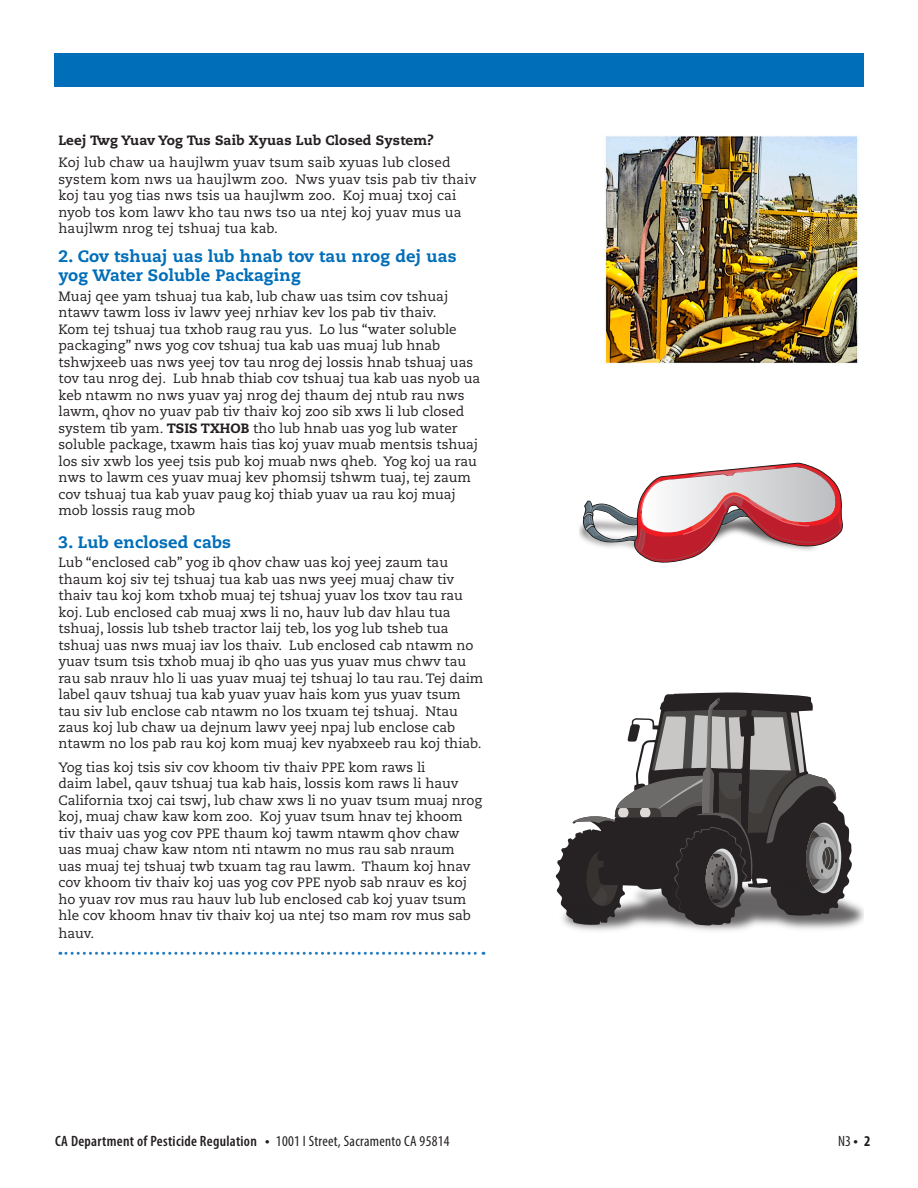
<style>
.page{position:relative;width:918px;height:1188px;background:#fff}
.page>*{position:absolute;margin:0;border:0;box-sizing:border-box;transform-origin:0 0}
.t1{font:800 16.5px/19.5px "Caecilia LT Std";letter-spacing:.01em;color:#006eb9}
.t2{font:condensed 15px "Myriad Pro";letter-spacing:.02em;color:#231f20}
.t3{font:600 condensed 15px "Myriad Pro";letter-spacing:.02em;color:#231f20}
.t4{font:13.5px/16.5px "Caecilia LT Std";color:#231f20}
.t5{font:800 13.5px "Caecilia LT Std";letter-spacing:.01em;color:#231f20}
.s1{font-weight:800}
.s2{font-weight:700}
</style>
<div class="page">
<div style="left:54px;top:53px;width:810px;height:33px;background:#006eb9"></div>
<svg style="left:60px;top:952px;width:424px;height:3px"></svg>
<img style="left:605px;top:136px;width:253px;height:227px">
<svg style="left:583px;top:463px;width:260px;height:100px"></svg>
<svg style="left:567px;top:692px;width:283px;height:149px"></svg>
<svg style="left:571px;top:697px;width:270px;height:144px"></svg>
<img style="left:555px;top:841px;width:309px;height:90px">
<p class="t5" style="left:58px;top:132px;width:377px">Leej Twg Yuav Yog Tus Saib Xyuas Lub Closed System?</p>
<p class="t4" style="left:58px;top:155px;width:420px">Koj lub chaw ua haujlwm yuav tsum saib xyuas lub closed system kom nws ua haujlwm zoo. Nws yuav tsis pab tiv thaiv koj tau yog tias nws tsis ua haujlwm zoo. Koj muaj txoj cai nyob tos kom lawv kho tau nws tso ua ntej koj yuav mus ua haujlwm nrog tej tshuaj tua kab.</p>
<p class="t1" style="left:58px;top:246px;width:400px">2. Cov tshuaj uas lub hnab tov tau nrog dej uas yog Water Soluble Packaging</p>
<p class="t4" style="left:58px;top:288px;width:423px">Muaj qee yam tshuaj tua kab, lub chaw uas tsim cov tshuaj ntawv tawm loss iv lawv yeej nrhiav kev los pab tiv thaiv.<br>Kom tej tshuaj tua txhob raug rau yus. Lo lus “water soluble packaging” nws yog cov tshuaj tua kab uas muaj lub hnab tshwjxeeb uas nws yeej tov tau nrog dej lossis hnab tshuaj uas tov tau nrog dej. Lub hnab thiab cov tshuaj tua kab uas nyob ua keb ntawm no nws yuav yaj nrog dej thaum dej ntub rau nws lawm, qhov no yuav pab tiv thaiv koj zoo sib xws li lub closed system tib yam. <span class="s1">TSIS TXHOB</span> tho lub hnab uas yog lub water soluble package, txawm hais tias koj yuav muab mentsis tshuaj los siv xwb los yeej tsis pub koj muab nws qheb. Yog koj ua rau nws to lawm ces yuav muaj kev phomsij tshwm tuaj, tej zaum cov tshuaj tua kab yuav paug koj thiab yuav ua rau koj muaj mob lossis raug mob</p>
<p class="t1" style="left:58px;top:532px;width:174px">3. Lub enclosed cabs</p>
<p class="t4" style="left:58px;top:554px;width:427px">Lub “enclosed cab” yog ib qhov chaw uas koj yeej zaum tau thaum koj siv tej tshuaj tua kab uas nws yeej muaj chaw tiv thaiv tau koj kom txhob muaj tej tshuaj yuav los txov tau rau koj. Lub enclosed cab muaj xws li no, hauv lub dav hlau tua tshuaj, lossis lub tsheb tractor laij teb, los yog lub tsheb tua tshuaj uas nws muaj iav los thaiv. Lub enclosed cab ntawm no yuav tsum tsis txhob muaj ib qho uas yus yuav mus chwv tau rau sab nrauv hlo li uas yuav muaj tej tshuaj lo tau rau. Tej daim label qauv tshuaj tua kab yuav yuav hais kom yus yuav tsum tau siv lub enclose cab ntawm no los txuam tej tshuaj. Ntau zaus koj lub chaw ua dejnum lawv yeej npaj lub enclose cab ntawm no los pab rau koj kom muaj kev nyabxeeb rau koj thiab.</p>
<p class="t4" style="left:58px;top:759px;width:425px">Yog tias koj tsis siv cov khoom tiv thaiv PPE kom raws li<br>daim label, qauv tshuaj tua kab hais, lossis kom raws li hauv California txoj cai tswj, lub chaw xws li no yuav tsum muaj nrog koj, muaj chaw kaw kom zoo. Koj yuav tsum hnav tej khoom tiv thaiv uas yog cov PPE thaum koj tawm ntawm qhov chaw uas muaj chaw kaw ntom nti ntawm no mus rau sab nraum<br>uas muaj tej tshuaj twb txuam tag rau lawm. Thaum koj hnav cov khoom tiv thaiv koj uas yog cov PPE nyob sab nrauv es koj ho yuav rov mus rau hauv lub lub enclosed cab koj yuav tsum hle cov khoom hnav tiv thaiv koj ua ntej tso mam rov mus sab</p>
<p class="t4" style="left:58px;top:926px;width:37px">hauv.</p>
<p class="t3" style="left:55px;top:1132px;width:203px">CA Department of Pesticide Regulation</p>
<p class="t2" style="left:265px;top:1132px;width:186px">● 1001 I Street, Sacramento CA 95814</p>
<p class="t2" style="left:838px;top:1132px;width:34px">N3 ● <span class="s2">2</span></p>
</div>
